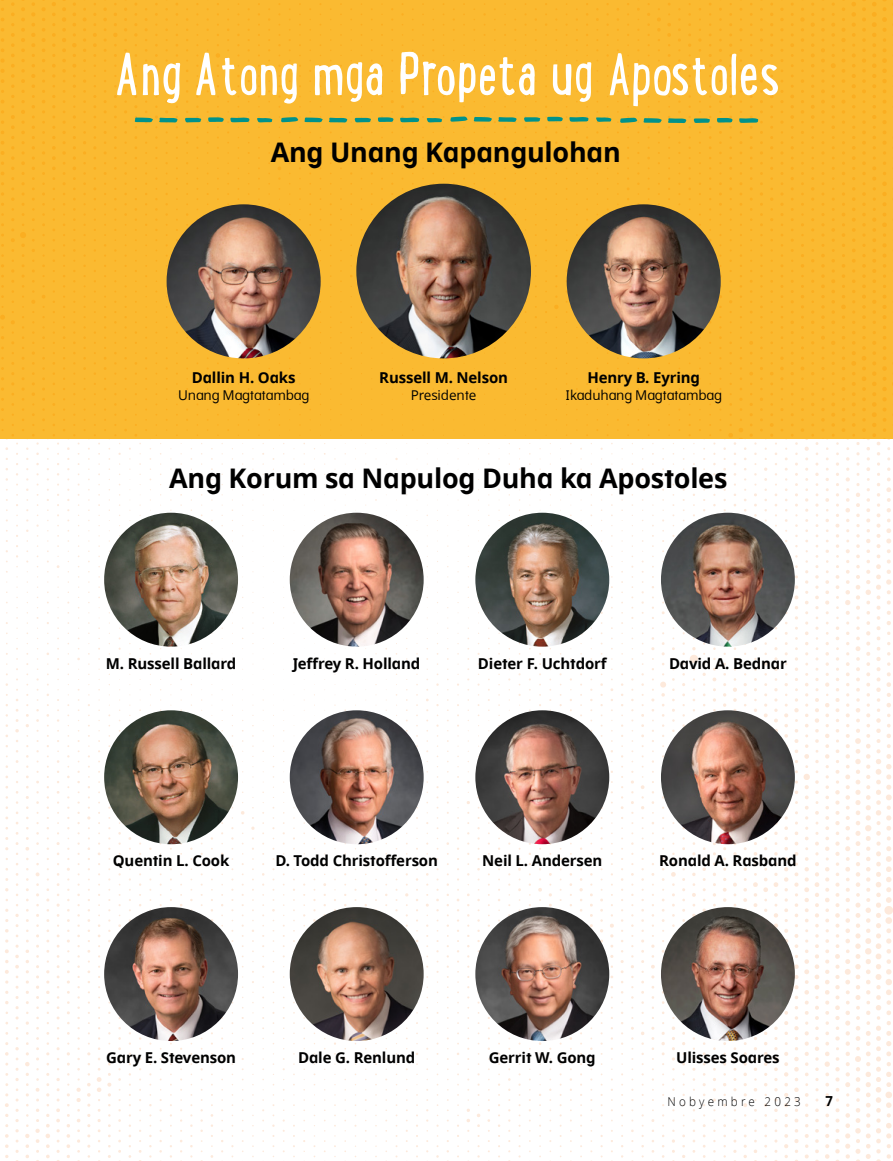
<style>
.page{position:relative;width:893px;height:1161px;background:#fff}
.page>*{position:absolute;margin:0;border:0;box-sizing:border-box;transform-origin:0 0}
.h1_lunchbox{font:64.5px "Lunch Box";letter-spacing:-.01em;color:#fff;scale:.95 1}
.t1{font:700 27px "Dots Solidlds Lat";letter-spacing:-.01em;color:#000}
.p2_no-marker-1{font:700 15px "Dots Solidlds Lat";letter-spacing:-.01em;color:#000}
.t2{font:700 13.8px "Dots Solidlds Lat";color:#000;scale:.95 1}
.p2{font:13.5px "Dots Solidlds Lat";letter-spacing:-.01em;color:#000}
.t3{font:300 12.3px "Dots Solidlds Lat";letter-spacing:.28em;color:#000;scale:.95 1}
</style>
<div class="page">
<img style="left:0;top:438px;width:893px;height:723px">
<img style="left:661px;top:907px;width:134px;height:134px;border-radius:67px">
<div style="left:0;top:0;width:893px;height:438px;background:#faba31"></div>
<img style="left:475px;top:710px;width:134px;height:134px;border-radius:67px">
<img style="left:661px;top:710px;width:134px;height:134px;border-radius:67px">
<img style="left:475px;top:907px;width:134px;height:134px;border-radius:67px">
<img style="left:167px;top:204px;width:154px;height:154px;border-radius:77px">
<img style="left:661px;top:513px;width:134px;height:134px;border-radius:67px">
<img style="left:567px;top:204px;width:154px;height:154px;border-radius:77px">
<img style="left:290px;top:907px;width:134px;height:134px;border-radius:67px">
<img style="left:356px;top:184px;width:175px;height:174px;border-radius:87px">
<img style="left:104px;top:907px;width:134px;height:134px;border-radius:67px">
<svg style="left:739px;top:118px;width:19px;height:5px"></svg>
<svg style="left:668px;top:118px;width:19px;height:5px"></svg>
<svg style="left:620px;top:118px;width:42px;height:5px"></svg>
<svg style="left:717px;top:118px;width:16px;height:5px"></svg>
<svg style="left:694px;top:118px;width:16px;height:5px"></svg>
<svg style="left:569px;top:117px;width:20px;height:5px"></svg>
<svg style="left:498px;top:117px;width:19px;height:5px"></svg>
<svg style="left:450px;top:116px;width:42px;height:6px"></svg>
<svg style="left:547px;top:117px;width:16px;height:4px"></svg>
<svg style="left:524px;top:117px;width:17px;height:5px"></svg>
<svg style="left:596px;top:117px;width:16px;height:5px"></svg>
<svg style="left:400px;top:118px;width:19px;height:4px"></svg>
<svg style="left:281px;top:117px;width:67px;height:6px"></svg>
<svg style="left:378px;top:117px;width:16px;height:5px"></svg>
<svg style="left:355px;top:118px;width:16px;height:4px"></svg>
<svg style="left:427px;top:118px;width:15px;height:4px"></svg>
<svg style="left:230px;top:118px;width:20px;height:4px"></svg>
<svg style="left:159px;top:118px;width:19px;height:5px"></svg>
<svg style="left:134px;top:117px;width:19px;height:5px"></svg>
<svg style="left:208px;top:117px;width:16px;height:5px"></svg>
<svg style="left:185px;top:118px;width:17px;height:4px"></svg>
<svg style="left:257px;top:118px;width:16px;height:4px"></svg>
<img style="left:104px;top:710px;width:134px;height:134px;border-radius:67px">
<img style="left:104px;top:513px;width:134px;height:134px;border-radius:67px">
<img style="left:290px;top:710px;width:134px;height:134px;border-radius:67px">
<img style="left:290px;top:513px;width:134px;height:134px;border-radius:67px">
<img style="left:475px;top:513px;width:134px;height:134px;border-radius:67px">
<p class="h1_lunchbox" style="left:117px;top:29px;width:700px">Ang Atong mga Propeta ug Apostoles</p>
<p class="t1" style="left:271px;top:132px;width:352px">Ang Unang Kapangulohan</p>
<p class="p2_no-marker-1" style="left:192px;top:367px;width:105px">Dallin H. Oaks</p>
<p class="p2" style="left:178px;top:385px;width:132px">Unang Magtatambag</p>
<p class="p2_no-marker-1" style="left:379px;top:367px;width:130px">Russell M. Nelson</p>
<p class="p2" style="left:411px;top:385px;width:67px">Presidente</p>
<p class="p2_no-marker-1" style="left:587px;top:367px;width:114px">Henry B. Eyring</p>
<p class="p2" style="left:566px;top:385px;width:158px">Ikaduhang Magtatambag</p>
<p class="t1" style="left:169px;top:458px;width:560px">Ang Korum sa Napulog Duha ka Apostoles</p>
<p class="p2_no-marker-1" style="left:106px;top:652px;width:132px">M. Russell Ballard</p>
<p class="p2_no-marker-1" style="left:293px;top:652px;width:129px">Jeffrey R. Holland</p>
<p class="p2_no-marker-1" style="left:478px;top:652px;width:130px">Dieter F. Uchtdorf</p>
<p class="p2_no-marker-1" style="left:669px;top:652px;width:119px">David A. Bednar</p>
<p class="p2_no-marker-1" style="left:113px;top:849px;width:118px">Quentin L. Cook</p>
<p class="p2_no-marker-1" style="left:275px;top:849px;width:164px">D. Todd Christofferson</p>
<p class="p2_no-marker-1" style="left:482px;top:849px;width:122px">Neil L. Andersen</p>
<p class="p2_no-marker-1" style="left:659px;top:849px;width:139px">Ronald A. Rasband</p>
<p class="p2_no-marker-1" style="left:106px;top:1046px;width:131px">Gary E. Stevenson</p>
<p class="p2_no-marker-1" style="left:298px;top:1046px;width:119px">Dale G. Renlund</p>
<p class="p2_no-marker-1" style="left:489px;top:1046px;width:108px">Gerrit W. Gong</p>
<p class="p2_no-marker-1" style="left:676px;top:1046px;width:105px">Ulisses Soares</p>
<p class="t3" style="left:667px;top:1092px;width:142px">Nobyembre 2023</p>
<p class="t2" style="left:825px;top:1090px;width:9px">7</p>
</div>
